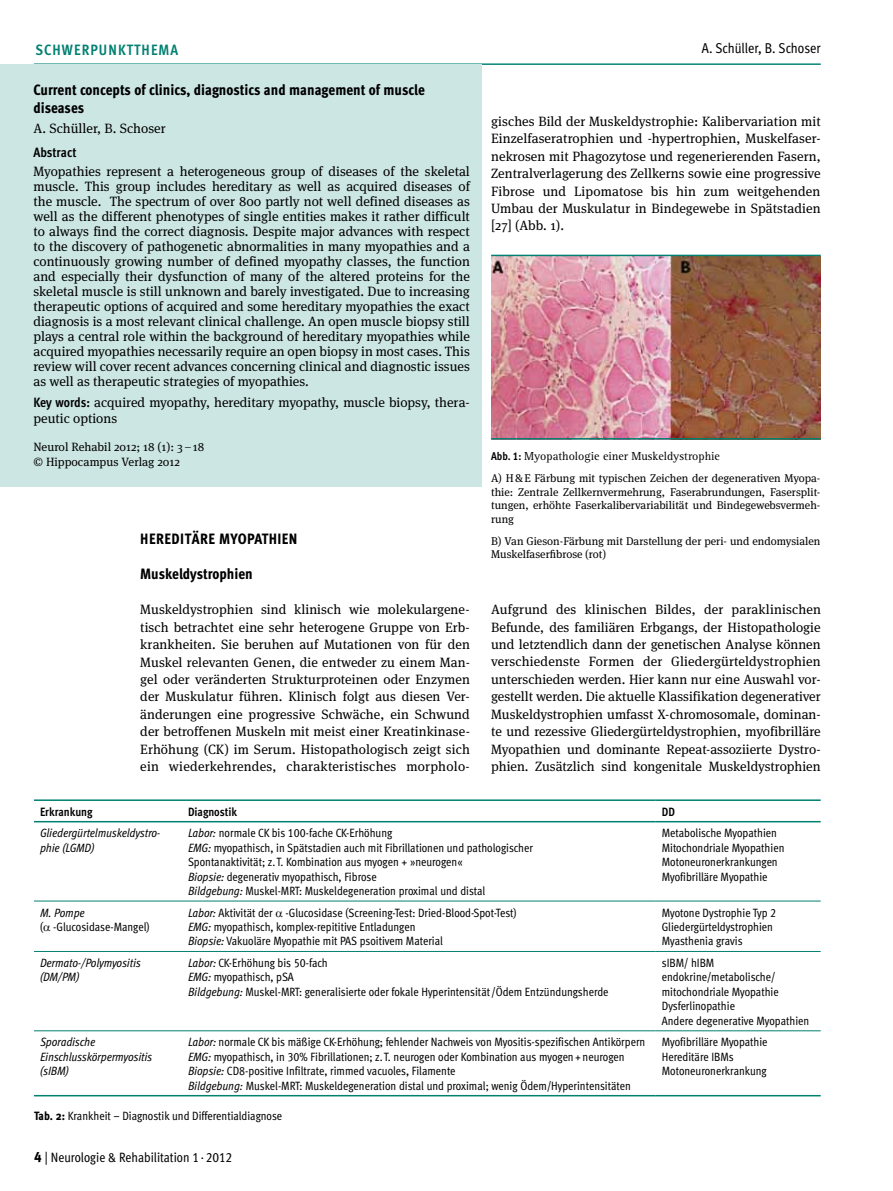
<style>
.page{position:relative;width:893px;height:1191px;background:#fff}
.page>*{position:absolute;margin:0;border:0;box-sizing:border-box;transform-origin:0 0}
.t1{font:15px/18px "Meta Cond Extra Bold LF";color:#000}
.t2{font:15px "Meta Cond Extra Bold LF";letter-spacing:.03em;color:#000}
.t3{font:700 15px "Meta Cond";letter-spacing:.075em;color:#008071}
.t4{font:14.25px "Meta Cond Book LF";color:#000}
.t5{font:13.5px/17.4px "Meta Serif Pro";color:#000;text-align:justify}
.t6{font:13.5px "Meta Cond Book LF";color:#000}
.t7{font:13.5px "Meta Cond Bold LF";color:#000}
.t8{font:12px/14.4px "Meta Cond Book LF";color:#000}
.t9{font:italic 12px/14.4px "Meta Cond Book Lf";letter-spacing:-.005em;color:#000}
.t10{font:12px/15px "Meta Serif Pro";color:#000}
.t11{font:12px "Rotis Serif";color:#000}
.t12{font:12px "Meta Cond Bold LF";color:#000}
.t13{font:11.25px/13.5px "Meta Serif Pro";color:#000;text-align:justify}
.s1{font-family:"Meta Cond Bold LF"}
.s2{font-family:"Meta Cond Bold LF";font-size:11.25px}
.s3{font-family:"Meta Cond Book Lf";font-style:italic}
.s4{font-family:"Meta Cond";font-weight:800}
.s5{font-family:"Meta Cond Extra Bold LF";font-size:15px}
</style>
<div class="page">
<hr style="left:34px;top:64px;width:787px;height:1px;background:#008071">
<div style="left:0;top:65px;width:481px;height:422px;background:#cce6e3"></div>
<svg style="left:34px;top:820px;width:786px;height:1px"></svg>
<hr style="left:34px;top:1095px;width:148px;height:1px;background:#008071">
<hr style="left:182px;top:1095px;width:474px;height:1px;background:#008071">
<hr style="left:656px;top:1095px;width:165px;height:1px;background:#008071">
<hr style="left:34px;top:799px;width:148px;height:2px;background:#008071">
<hr style="left:182px;top:799px;width:474px;height:2px;background:#008071">
<hr style="left:656px;top:799px;width:165px;height:2px;background:#008071">
<hr style="left:34px;top:821px;width:148px;height:1px;background:#008071">
<hr style="left:182px;top:821px;width:474px;height:1px;background:#008071">
<hr style="left:656px;top:821px;width:165px;height:1px;background:#008071">
<hr style="left:34px;top:900px;width:148px;height:1px;background:#008071">
<hr style="left:182px;top:900px;width:474px;height:1px;background:#008071">
<hr style="left:656px;top:900px;width:165px;height:1px;background:#008071">
<hr style="left:34px;top:951px;width:148px;height:1px;background:#008071">
<hr style="left:182px;top:951px;width:474px;height:1px;background:#008071">
<hr style="left:656px;top:951px;width:165px;height:1px;background:#008071">
<hr style="left:34px;top:1030px;width:148px;height:1px;background:#008071">
<hr style="left:182px;top:1030px;width:474px;height:1px;background:#008071">
<hr style="left:656px;top:1030px;width:165px;height:1px;background:#008071">
<img style="left:491px;top:256px;width:330px;height:182px">
<hr style="left:491px;top:255px;width:330px;height:1px;background:#008071">
<hr style="left:491px;top:438px;width:330px;height:1px;background:#008071">
<p class="t3" style="left:36px;top:41px;width:144px">SCHWERPUNKTTHEMA</p>
<p class="t4" style="left:702px;top:40px;width:120px">A. Schüller, B. Schoser</p>
<p class="t1" style="left:33px;top:81px;width:393px">Current concepts of clinics, diagnostics and management of muscle diseases</p>
<p class="t5" style="left:33px;top:119px;width:134px">A. Schüller, B. Schoser</p>
<p class="t7" style="left:33px;top:144px;width:44px">Abstract</p>
<p class="t5" style="left:33px;top:163px;width:438px;line-height:15px">Myopathies represent a heterogeneous group of diseases of the skeletal muscle. This group includes hereditary as well as acquired diseases of the muscle. The spectrum of over 800 partly not well defined diseases as well as the different phenotypes of single entities makes it rather difficult to always find the correct diagnosis. Despite major advances with respect to the discovery of pathogenetic abnormalities in many myopathies and a continuously growing number of defined myopathy classes, the function and especially their dysfunction of many of the altered proteins for the skeletal muscle is still unknown and barely investigated. Due to increasing therapeutic options of acquired and some hereditary myopathies the exact diagnosis is a most relevant clinical challenge. An open muscle biopsy still plays a central role within the background of hereditary myopathies while acquired myopathies necessarily require an open biopsy in most cases. This review will cover recent advances concerning clinical and diagnostic issues as well as therapeutic strategies of myopathies.</p>
<p class="t5" style="left:33px;top:393px;width:438px;line-height:16.2px"><span class="s1">Key words:</span> acquired myopathy, hereditary myopathy, muscle biopsy, thera&shy;peutic options</p>
<p class="t10" style="left:33px;top:438px;width:172px">Neurol Rehabil 2012; 18 (1): 3–18 © Hippocampus Verlag 2012</p>
<p class="t2" style="left:140px;top:530px;width:159px">Hereditäre Myopathien</p>
<p class="t1" style="left:140px;top:565px;width:114px">Muskeldystrophien</p>
<p class="t5" style="left:140px;top:600px;width:331px">Muskeldystrophien sind klinisch wie molekulargene&shy;tisch betrachtet eine sehr heterogene Gruppe von Erb&shy;krankheiten. Sie beruhen auf Mutationen von für den Muskel relevanten Genen, die entweder zu einem Man&shy;gel oder veränderten Strukturproteinen oder Enzymen der Muskulatur führen. Klinisch folgt aus diesen Ver&shy;änderungen eine progressive Schwäche, ein Schwund der betroffenen Muskeln mit meist einer Kreatinkinase-Erhöhung (CK) im Serum. Histopathologisch zeigt sich ein wiederkehrendes, charakteristisches morpholo-</p>
<p class="t5" style="left:491px;top:112px;width:331px">gisches Bild der Muskeldystrophie: Kalibervariation mit Einzelfaseratrophien und -hypertrophien, Muskelfaser&shy;nekrosen mit Phagozytose und regenerierenden Fasern, Zentralverlagerung des Zellkerns sowie eine progressive Fibrose und Lipomatose bis hin zum weitgehenden Umbau der Muskulatur in Bindegewebe in Spätstadien [27] (Abb. 1).</p>
<p class="t11" style="left:491px;top:449px;width:230px"><span class="s2">Abb. 1:</span> Myopathologie einer Muskeldystrophie</p>
<p class="t13" style="left:491px;top:471px;width:331px">A) H&amp;E Färbung mit typischen Zeichen der degenerativen Myopa&shy;thie: Zentrale Zellkernvermehrung, Faserabrundungen, Fasersplit&shy;tungen, erhöhte Faserkalibervariabilität und Bindegewebsvermeh&shy;rung</p>
<p class="t13" style="left:491px;top:533px;width:331px">B) Van Gieson-Färbung mit Darstellung der peri- und endomysialen<br>Muskelfaserfibrose (rot)</p>
<p class="t5" style="left:491px;top:600px;width:331px">Aufgrund des klinischen Bildes, der paraklinischen Befunde, des familiären Erbgangs, der Histopathologie und letztendlich dann der genetischen Analyse können verschiedenste Formen der Gliedergürteldystrophien unterschieden werden. Hier kann nur eine Auswahl vor&shy;gestellt werden. Die aktuelle Klassifikation degenerativer Muskeldystrophien umfasst X-chromosomale, dominan&shy;te und rezessive Gliedergürteldystrophien, myofibrilläre Myopathien und dominante Repeat-assoziierte Dystro&shy;phien. Zusätzlich sind kongenitale Muskeldystrophien</p>
<p class="t12" style="left:40px;top:804px;width:54px">Erkrankung</p>
<p class="t12" style="left:188px;top:804px;width:51px">Diagnostik</p>
<p class="t12" style="left:662px;top:804px;width:15px">DD</p>
<p class="t9" style="left:40px;top:825px;width:122px">Gliedergürtelmuskeldystro&shy;phie (LGMD)</p>
<p class="t8" style="left:188px;top:825px;width:347px"><span class="s3">Labor:</span> normale CK bis 100-fache CK-Erhöhung<br><span class="s3">EMG:</span> myopathisch, in Spätstadien auch mit Fibrillationen und pathologischer Spontanaktivität; z.T. Kombination aus myogen + »neurogen«<br><span class="s3">Biopsie:</span> degenerativ myopathisch, Fibrose<br><span class="s3">Bildgebung:</span> Muskel-MRT: Muskeldegeneration proximal und distal</p>
<p class="t8" style="left:662px;top:825px;width:124px">Metabolische Myopathien<br>Mitochondriale Myopathien<br>Motoneuronerkrankungen<br>Myofibrilläre Myopathie</p>
<p class="t9" style="left:40px;top:905px;width:46px">M. Pompe</p>
<p class="t8" style="left:40px;top:919px;width:111px">( -Glucosidase-Mangel)</p>
<p class="t8" style="left:188px;top:905px;width:330px"><span class="s3">Labor:</span> Aktivität der -Glucosidase (Screening-Test: Dried-Blood-Spot-Test)<br><span class="s3">EMG:</span> myopathisch, komplex-repititive Entladungen<br><span class="s3">Biopsie:</span> Vakuoläre Myopathie mit PAS psoitivem Material</p>
<p class="t8" style="left:662px;top:905px;width:116px">Myotone Dystrophie Typ 2<br>Gliedergürteldystrophien<br>Myasthenia gravis</p>
<p class="t9" style="left:40px;top:955px;width:102px">Dermato-/Polymyositis (DM/PM)</p>
<p class="t8" style="left:188px;top:955px;width:422px"><span class="s3">Labor:</span> CK-Erhöhung bis 50-fach<br><span class="s3">EMG:</span> myopathisch, pSA<br><span class="s3">Bildgebung:</span> Muskel-MRT: generalisierte oder fokale Hyperintensität/Ödem Entzündungsherde</p>
<p class="t8" style="left:662px;top:955px;width:149px">sIBM/ hIBM endokrine/metabolische/ mitochondriale Myopathie<br>Dysferlinopathie<br>Andere degenerative Myopathien</p>
<p class="t9" style="left:40px;top:1034px;width:114px">Sporadische<br>Einschlusskörpermyositis (sIBM)</p>
<p class="t8" style="left:188px;top:1034px;width:459px"><span class="s3">Labor:</span> normale CK bis mäßige CK-Erhöhung; fehlender Nachweis von Myositis-spezifischen Antikörpern <span class="s3">EMG:</span> myopathisch, in 30% Fibrillationen; z.T. neurogen oder Kombination aus myogen + neurogen <span class="s3">Biopsie:</span> CD8-positive Infiltrate, rimmed vacuoles, Filamente<br><span class="s3">Bildgebung:</span> Muskel-MRT: Muskeldegeneration distal und proximal; wenig Ödem/Hyperintensitäten</p>
<p class="t8" style="left:662px;top:1034px;width:107px">Myofibrilläre Myopathie<br>Hereditäre IBMs<br>Motoneuronerkrankung</p>
<p class="t8" style="left:34px;top:1108px;width:250px"><span class="s4">Tab. 2:</span> Krankheit – Diagnostik und Differentialdiagnose</p>
<p class="t6" style="left:34px;top:1149px;width:200px"><span class="s5">4</span> | Neurologie &amp; Rehabilitation 1·2012</p>
</div>
